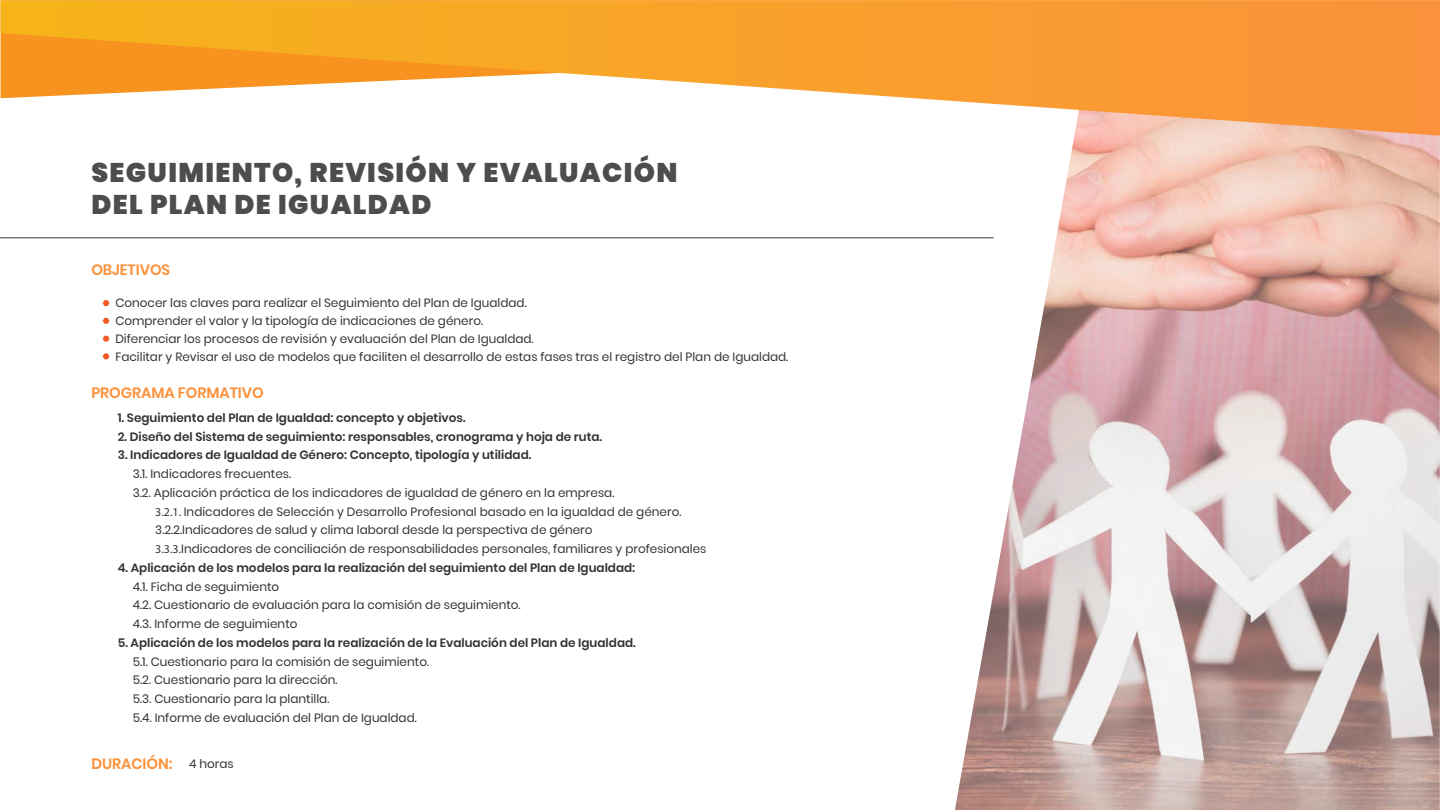
<style>
.page{position:relative;width:1440px;height:810px;background:#fff}
.page>*{position:absolute;margin:0;border:0;box-sizing:border-box;transform-origin:0 0}
.t1{font:900 27px/32.4px "Poppins";letter-spacing:.05em;color:#4d4d4d}
.t2{font:600 15px "Poppins";letter-spacing:-.005em;color:#fb923b}
.t3{font:12px/18.8px "Poppins";color:#333}
.t4{font:600 12px "Poppins";color:#333}
.s1{font-family:"Myriad Pro"}
.s2{font-weight:400;font-size:12px;color:#333}
</style>
<div class="page">
<img style="left:955px;top:136px;width:485px;height:674px">
<svg style="left:103px;top:300px;width:6px;height:6px"></svg>
<svg style="left:103px;top:318px;width:6px;height:6px"></svg>
<svg style="left:103px;top:336px;width:6px;height:6px"></svg>
<svg style="left:103px;top:353px;width:6px;height:6px"></svg>
<hr style="left:0;top:237px;width:994px;height:1px;background:#333">
<svg style="left:1px;top:0;width:1439px;height:136px"></svg>
<h1 class="t1" style="left:91px;top:156px;width:588px">SEGUIMIENTO, REVISIÓN Y EVALUACIÓN<br>DEL PLAN DE IGUALDAD</h1>
<p class="t2" style="left:91px;top:261px;width:80px">OBJETIVOS</p>
<p class="t3" style="left:115px;top:294px;width:675px;line-height:18px">Conocer las claves para realizar el Seguimiento del Plan de Igualdad.<br>Comprender el valor y la tipología de indicaciones de género.<br>Diferenciar los procesos de revisión y evaluación del Plan de Igualdad.<br>Facilitar y Revisar el uso de modelos que faciliten el desarrollo de estas fases tras el registro del Plan de Igualdad.</p>
<p class="t2" style="left:91px;top:384px;width:174px">PROGRAMA FORMATIVO</p>
<p class="t4" style="left:118px;top:411px;width:349px">1. Seguimiento del Plan de Igualdad: concepto y objetivos.</p>
<p class="t4" style="left:118px;top:430px;width:486px">2. Diseño del Sistema de seguimiento: responsables, cronograma y hoja de ruta.</p>
<p class="t4" style="left:118px;top:448px;width:415px">3. Indicadores de Igualdad de Género: Concepto, tipología y utilidad.</p>
<p class="t3" style="left:133px;top:465px;width:160px">3.1. Indicadores frecuentes.</p>
<p class="t3" style="left:133px;top:483px;width:483px">3.2. Aplicación práctica de los indicadores de igualdad de género en la empresa.</p>
<p class="t3" style="left:155px;top:502px;width:528px"><span class="s1">3.2.1.</span> Indicadores de Selección y Desarrollo Profesional basado en la igualdad de género.</p>
<p class="t3" style="left:155px;top:521px;width:439px">3.2.2.Indicadores de salud y clima laboral desde la perspectiva de género</p>
<p class="t3" style="left:155px;top:540px;width:553px"><span class="s1">3.3.3.</span>Indicadores de conciliación de responsabilidades personales, familiares y profesionales</p>
<p class="t4" style="left:118px;top:561px;width:519px">4. Aplicación de los modelos para la realización del seguimiento del Plan de Igualdad:</p>
<p class="t3" style="left:133px;top:577px;width:389px">4.1. Ficha de seguimiento<br>4.2. Cuestionario de evaluación para la comisión de seguimiento.<br>4.3. Informe de seguimiento</p>
<p class="t4" style="left:118px;top:636px;width:519px">5. Aplicación de los modelos para la realización de la Evaluación del Plan de Igualdad.</p>
<p class="t3" style="left:133px;top:652px;width:298px">5.1. Cuestionario para la comisión de seguimiento.<br>5.2. Cuestionario para la dirección.<br>5.3. Cuestionario para la plantilla.<br>5.4. Informe de evaluación del Plan de Igualdad.</p>
<p class="t2" style="left:91px;top:755px;width:144px">DURACIÓN: <span class="s2">4 horas</span></p>
</div>
